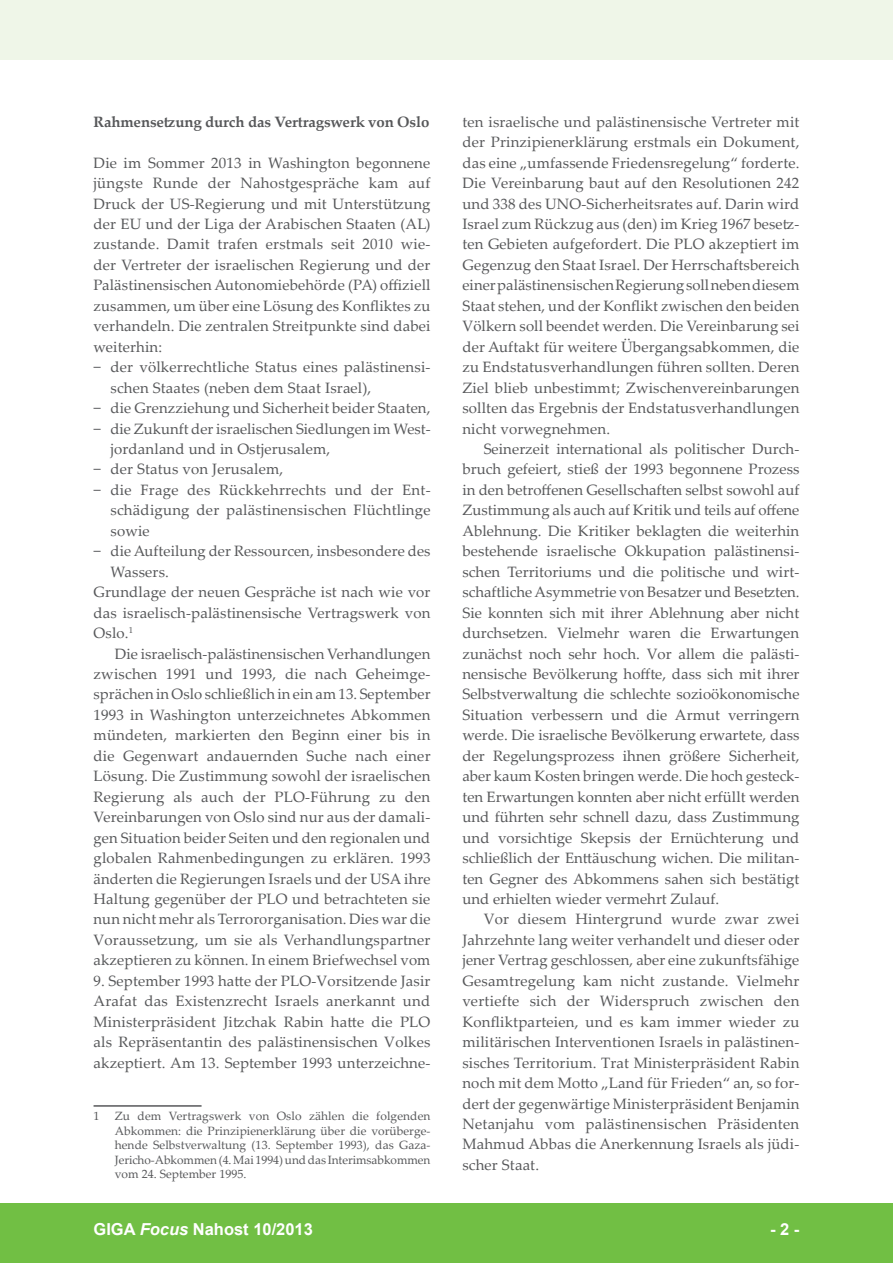
<style>
.page{position:relative;width:893px;height:1263px;background:#fff}
.page>*{position:absolute;margin:0;border:0;box-sizing:border-box;transform-origin:0 0}
.t1{font:700 16.5px "Arial";color:#fff}
.t2{font:15px/20.4px "Palatino Linotype";letter-spacing:.01em;color:#57585a;text-align:justify}
.t3{font:700 15px "Palatino Linotype";letter-spacing:-.01em;color:#57585a}
.t4{font:12px/14.4px "Palatino Linotype";letter-spacing:-.005em;color:#57585a;text-align:justify}
.s1{font-style:italic}
</style>
<div class="page">
<div style="left:0;top:1203px;width:893px;height:60px;background:#71bf44"></div>
<div style="left:0;top:0;width:893px;height:60px;background:#eff6e8"></div>
<hr style="left:94px;top:1105px;width:108px;height:2px;background:#57585a">
<p class="t3" style="left:94px;top:111px;width:337px">Rahmensetzung durch das Vertragswerk von Oslo</p>
<p class="t2" style="left:94px;top:152px;width:338px">Die im Sommer 2013 in Washington begonnene</p>
<p class="t2" style="left:94px;top:172px;width:338px">jüngste Runde der Nahostgespräche kam auf</p>
<p class="t2" style="left:94px;top:193px;width:338px">Druck der US-Regierung und mit Unterstützung</p>
<p class="t2" style="left:94px;top:213px;width:339px">der EU und der Liga der Arabischen Staaten (AL)</p>
<p class="t2" style="left:94px;top:234px;width:339px">zustande. Damit trafen erstmals seit 2010 wie-</p>
<p class="t2" style="left:94px;top:254px;width:338px">der Vertreter der israelischen Regierung und der</p>
<p class="t2" style="left:94px;top:274px;width:338px">Palästinensischen Autonomiebehörde (PA) offiziell</p>
<p class="t2" style="left:94px;top:295px;width:338px">zusammen, um über eine Lösung des Konfliktes zu</p>
<p class="t2" style="left:94px;top:315px;width:338px">verhandeln. Die zentralen Streitpunkte sind dabei</p>
<p class="t2" style="left:94px;top:336px;width:70px">weiterhin:</p>
<p class="t2" style="left:94px;top:356px;width:339px">− der völkerrechtliche Status eines palästinensi-</p>
<p class="t2" style="left:111px;top:377px;width:262px">schen Staates (neben dem Staat Israel),</p>
<p class="t2" style="left:94px;top:397px;width:338px">− die Grenzziehung und Sicherheit beider Staaten,</p>
<p class="t2" style="left:94px;top:418px;width:339px">− die Zukunft der israelischen Siedlungen im West-</p>
<p class="t2" style="left:111px;top:438px;width:221px">jordanland und in Ostjerusalem,</p>
<p class="t2" style="left:94px;top:459px;width:191px">− der Status von Jerusalem,</p>
<p class="t2" style="left:94px;top:479px;width:339px">− die Frage des Rückkehrrechts und der Ent-</p>
<p class="t2" style="left:111px;top:499px;width:322px">schädigung der palästinensischen Flüchtlinge</p>
<p class="t2" style="left:111px;top:520px;width:41px">sowie</p>
<p class="t2" style="left:94px;top:540px;width:339px">− die Aufteilung der Ressourcen, insbesondere des</p>
<p class="t2" style="left:111px;top:561px;width:60px">Wassers.</p>
<p class="t2" style="left:94px;top:581px;width:338px">Grundlage der neuen Gespräche ist nach wie vor</p>
<p class="t2" style="left:94px;top:602px;width:338px">das israelisch-palästinensische Vertragswerk von</p>
<p class="t2" style="left:94px;top:622px;width:41px">Oslo.<sup>1</sup></p>
<p class="t2" style="left:115px;top:643px;width:317px">Die israelisch-palästinensischen Verhandlungen</p>
<p class="t2" style="left:94px;top:663px;width:338px">zwischen 1991 und 1993, die nach Geheimge-</p>
<p class="t2" style="left:94px;top:684px;width:339px">sprächen in Oslo schließlich in ein am 13. September</p>
<p class="t2" style="left:94px;top:704px;width:339px">1993 in Washington unterzeichnetes Abkommen</p>
<p class="t2" style="left:94px;top:724px;width:338px">mündeten, markierten den Beginn einer bis in</p>
<p class="t2" style="left:94px;top:745px;width:339px">die Gegenwart andauernden Suche nach einer</p>
<p class="t2" style="left:94px;top:765px;width:338px">Lösung. Die Zustimmung sowohl der israelischen</p>
<p class="t2" style="left:94px;top:786px;width:338px">Regierung als auch der PLO-Führung zu den</p>
<p class="t2" style="left:94px;top:806px;width:338px">Vereinbarungen von Oslo sind nur aus der damali-</p>
<p class="t2" style="left:94px;top:827px;width:338px">gen Situation beider Seiten und den regionalen und</p>
<p class="t2" style="left:94px;top:847px;width:339px">globalen Rahmenbedingungen zu erklären. 1993</p>
<p class="t2" style="left:94px;top:868px;width:339px">änderten die Regierungen Israels und der USA ihre</p>
<p class="t2" style="left:94px;top:888px;width:338px">Haltung gegenüber der PLO und betrachteten sie</p>
<p class="t2" style="left:94px;top:908px;width:338px">nun nicht mehr als Terrororganisation. Dies war die</p>
<p class="t2" style="left:94px;top:929px;width:338px">Voraussetzung, um sie als Verhandlungspartner</p>
<p class="t2" style="left:94px;top:949px;width:338px">akzeptieren zu können. In einem Briefwechsel vom</p>
<p class="t2" style="left:94px;top:970px;width:338px">9. September 1993 hatte der PLO-Vorsitzende Jasir Arafat das Existenzrecht Israels anerkannt und Ministerpräsident Jitzchak Rabin hatte die PLO als Repräsentantin des palästinensischen Volkes akzeptiert. Am 13. September 1993 unterzeichne-</p>
<p class="t4" style="left:94px;top:1108px;width:7px">1</p>
<p class="t4" style="left:115px;top:1108px;width:317px">Zu dem Vertragswerk von Oslo zählen die folgenden Abkommen: die Prinzipienerklärung über die vorüberge&shy;hende Selbstverwaltung (13. September 1993), das Gaza-Jericho-Abkommen (4. Mai 1994) und das Interimsabkommen vom 24. September 1995.</p>
<p class="t2" style="left:462px;top:111px;width:339px">ten israelische und palästinensische Vertreter mit der Prinzipienerklärung erstmals ein Dokument, das eine „umfassende Friedensregelung“ forderte.<br>Die Vereinbarung baut auf den Resolutionen 242 und 338 des UNO-Sicherheitsrates auf. Darin wird Israel zum Rückzug aus (den) im Krieg 1967 besetz&shy;ten Gebieten aufgefordert. Die PLO akzeptiert im Gegenzug den Staat Israel. Der Herrschaftsbereich einer palästinensischen Regierung soll neben diesem Staat stehen, und der Konflikt zwischen den beiden Völkern soll beendet werden. Die Vereinbarung sei der Auftakt für weitere Übergangsabkommen, die zu Endstatusverhandlungen führen sollten. Deren Ziel blieb unbestimmt; Zwischenvereinbarungen sollten das Ergebnis der Endstatusverhandlungen nicht vorwegnehmen.</p>
<p class="t2" style="left:462px;top:438px;width:339px;text-indent:21px">Seinerzeit international als politischer Durch&shy;bruch gefeiert, stieß der 1993 begonnene Prozess in den betroffenen Gesellschaften selbst sowohl auf Zustimmung als auch auf Kritik und teils auf offene Ablehnung. Die Kritiker beklagten die weiterhin bestehende israelische Okkupation palästinensi&shy;schen Territoriums und die politische und wirt&shy;schaftliche Asymmetrie von Besatzer und Besetzten.<br>Sie konnten sich mit ihrer Ablehnung aber nicht durchsetzen. Vielmehr waren die Erwartungen zunächst noch sehr hoch. Vor allem die palästi&shy;nensische Bevölkerung hoffte, dass sich mit ihrer Selbstverwaltung die schlechte sozioökonomische Situation verbessern und die Armut verringern werde. Die israelische Bevölkerung erwartete, dass der Regelungsprozess ihnen größere Sicherheit, aber kaum Kosten bringen werde. Die hoch gesteck&shy;ten Erwartungen konnten aber nicht erfüllt werden und führten sehr schnell dazu, dass Zustimmung und vorsichtige Skepsis der Ernüchterung und schließlich der Enttäuschung wichen. Die militan&shy;ten Gegner des Abkommens sahen sich bestätigt und erhielten wieder vermehrt Zulauf.</p>
<p class="t2" style="left:462px;top:908px;width:339px;text-indent:21px">Vor diesem Hintergrund wurde zwar zwei Jahrzehnte lang weiter verhandelt und dieser oder jener Vertrag geschlossen, aber eine zukunftsfähige Gesamtregelung kam nicht zustande. Vielmehr vertiefte sich der Widerspruch zwischen den Konfliktparteien, und es kam immer wieder zu militärischen Interventionen Israels in palästinen&shy;sisches Territorium. Trat Ministerpräsident Rabin noch mit dem Motto „Land für Frieden“ an, so for&shy;dert der gegenwärtige Ministerpräsident Benjamin Netanjahu vom palästinensischen Präsidenten Mahmud Abbas die Anerkennung Israels als jüdi&shy;scher Staat.</p>
<p class="t1" style="left:94px;top:1218px;width:221px">GIGA <span class="s1">Focus</span> Nahost 10/2013</p>
<p class="t1" style="left:770px;top:1218px;width:31px">- 2 -</p>
</div>
